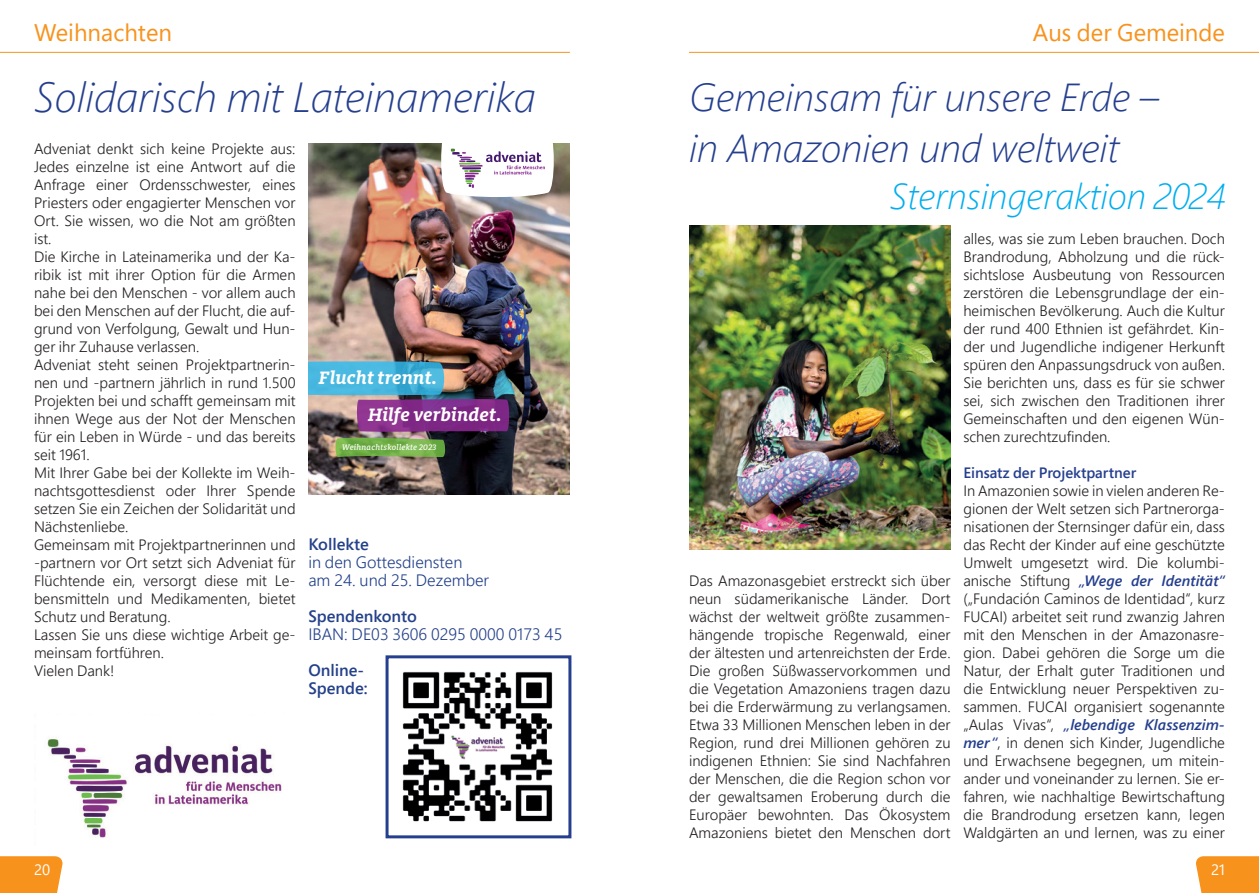
<style>
.page{position:relative;width:1259px;height:893px;background:#fff}
.page>*{position:absolute;margin:0;border:0;box-sizing:border-box;transform-origin:0 0}
._2_Headline_28_pt{font:italic 300 42px "Segoe Pro";color:#253f8e}
._1_Headline_36pt{font:italic 300 39px "Segoe Pro";color:#253f8e}
._1_Subline_24pt{font:italic 300 36px "Segoe Pro";color:#00aeef}
.t1{font:24px "Segoe Pro";color:#f7931d}
.t2{font:italic 700 19.95px "Milo Slab Pro";letter-spacing:.01em;color:#fff}
.Einleitung_Fließtext_italic_10pt{font:300 16.5px "Segoe Pro";color:#24418a}
.Einleitung_Fließtext_italic_10pt-2{font:600 16.5px "Segoe Pro";color:#24418a}
.Fließtext_10_pt{font:300 15px/18px "Segoe Pro";color:#231f20;text-align:justify}
.Fließtext_10_pt-2{font:600 15px "Segoe Pro";color:#253f8e}
.t3{font:15px "Segoe Pro";color:#fff}
.t4{font:italic 500 8.85px "Milo Slab Pro";letter-spacing:.03em;color:#fff}
.s1{font-weight:600;font-style:italic;color:#253f8e}
</style>
<div class="page">
<hr style="left:689px;top:52px;width:570px;height:1px;background:#f7931d">
<hr style="left:0;top:52px;width:570px;height:1px;background:#f7931d">
<svg style="left:0;top:856px;width:63px;height:37px;background:#f79829"></svg>
<svg style="left:1196px;top:856px;width:63px;height:37px;background:#f79727"></svg>
<img style="left:689px;top:225px;width:261px;height:324px">
<img style="left:308px;top:144px;width:262px;height:351px">
<svg style="left:439px;top:144px;width:116px;height:55px"></svg>
<img style="left:308px;top:361px;width:201px;height:96px">
<img style="left:47px;top:739px;width:235px;height:99px">
<img style="left:402px;top:672px;width:151px;height:150px">
<div style="left:385px;top:655px;width:186px;height:183px;border:3px solid #253f8e"></div>
<p class="t1" style="left:34px;top:16px;width:139px">Weihnachten</p>
<p class="t1" style="left:1033px;top:16px;width:193px">Aus der Gemeinde</p>
<p class="_2_Headline_28_pt" style="left:34px;top:69px;width:503px">Solidarisch mit Lateinamerika</p>
<p class="Fließtext_10_pt" style="left:34px;top:139px;width:263px">Adveniat denkt sich keine Projekte aus:<br>Jedes einzelne ist eine Antwort auf die Anfrage einer Ordensschwester, eines Priesters oder engagierter Menschen vor Ort. Sie wissen, wo die Not am größten ist.</p>
<p class="Fließtext_10_pt" style="left:34px;top:247px;width:263px">Die Kirche in Lateinamerika und der Ka&shy;ribik ist mit ihrer Option für die Armen nahe bei den Menschen - vor allem auch bei den Menschen auf der Flucht, die auf&shy;grund von Verfolgung, Gewalt und Hun&shy;ger ihr Zuhause verlassen.</p>
<p class="Fließtext_10_pt" style="left:34px;top:355px;width:263px">Adveniat steht seinen Projektpartnerin&shy;nen und -partnern jährlich in rund 1.500<br>Projekten bei und schafft gemeinsam mit ihnen Wege aus der Not der Menschen für ein Leben in Würde - und das bereits seit 1961.</p>
<p class="Fließtext_10_pt" style="left:34px;top:463px;width:263px">Mit Ihrer Gabe bei der Kollekte im Weih&shy;nachtsgottesdienst oder Ihrer Spende setzen Sie ein Zeichen der Solidarität und Nächstenliebe.</p>
<p class="Fließtext_10_pt" style="left:34px;top:535px;width:263px">Gemeinsam mit Projektpartnerinnen und -partnern vor Ort setzt sich Adveniat für Flüchtende ein, versorgt diese mit Le&shy;bensmitteln und Medikamenten, bietet Schutz und Beratung.</p>
<p class="Fließtext_10_pt" style="left:34px;top:625px;width:263px">Lassen Sie uns diese wichtige Arbeit ge&shy;meinsam fortführen.</p>
<p class="Fließtext_10_pt" style="left:34px;top:661px;width:82px">Vielen Dank!</p>
<p class="t2" style="left:319px;top:364px;width:120px">Flucht trennt.</p>
<p class="t2" style="left:368px;top:402px;width:135px">Hilfe verbindet.</p>
<p class="t4" style="left:342px;top:442px;width:96px">Weihnachtskollekte 2023</p>
<p class="Einleitung_Fließtext_italic_10pt-2" style="left:308px;top:532px;width:62px">Kollekte</p>
<p class="Einleitung_Fließtext_italic_10pt" style="left:308px;top:550px;width:156px">in den Gottesdiensten</p>
<p class="Einleitung_Fließtext_italic_10pt" style="left:308px;top:568px;width:182px">am 24. und 25. Dezember</p>
<p class="Einleitung_Fließtext_italic_10pt-2" style="left:308px;top:604px;width:110px">Spendenkonto</p>
<p class="Einleitung_Fließtext_italic_10pt" style="left:308px;top:622px;width:255px">IBAN: DE03 3606 0295 0000 0173 45</p>
<p class="Einleitung_Fließtext_italic_10pt-2" style="left:308px;top:658px;width:57px">Online-</p>
<p class="Einleitung_Fließtext_italic_10pt-2" style="left:308px;top:676px;width:61px">Spende:</p>
<p class="_1_Headline_36pt" style="left:689px;top:70px;width:471px">Gemeinsam für unsere Erde –</p>
<p class="_1_Headline_36pt" style="left:689px;top:121px;width:432px">in Amazonien und weltweit</p>
<p class="_1_Subline_24pt" style="left:890px;top:172px;width:336px">Sternsingeraktion 2024</p>
<p class="Fließtext_10_pt" style="left:689px;top:571px;width:263px">Das Amazonasgebiet erstreckt sich über neun südamerikanische Länder. Dort wächst der weltweit größte zusammen&shy;hängende tropische Regenwald, einer der ältesten und artenreichsten der Erde.<br>Die großen Süßwasservorkommen und die Vegetation Amazoniens tragen dazu bei die Erderwärmung zu verlangsamen.<br>Etwa 33 Millionen Menschen leben in der Region, rund drei Millionen gehören zu indigenen Ethnien: Sie sind Nachfahren der Menschen, die die Region schon vor der gewaltsamen Eroberung durch die Europäer bewohnten. Das Ökosystem Amazoniens bietet den Menschen dort</p>
<p class="Fließtext_10_pt" style="left:963px;top:229px;width:263px">alles, was sie zum Leben brauchen. Doch Brandrodung, Abholzung und die rück&shy;sichtslose Ausbeutung von Ressourcen zerstören die Lebensgrundlage der ein&shy;heimischen Bevölkerung. Auch die Kultur der rund 400 Ethnien ist gefährdet. Kin&shy;der und Jugendliche indigener Herkunft spüren den Anpassungsdruck von außen.<br>Sie berichten uns, dass es für sie schwer sei, sich zwischen den Traditionen ihrer Gemeinschaften und den eigenen Wün&shy;schen zurechtzufinden.</p>
<p class="Fließtext_10_pt-2" style="left:963px;top:462px;width:174px">Einsatz der Projektpartner</p>
<p class="Fließtext_10_pt" style="left:963px;top:481px;width:263px">In Amazonien sowie in vielen anderen Re&shy;gionen der Welt setzen sich Partnerorga&shy;nisationen der Sternsinger dafür ein, dass das Recht der Kinder auf eine geschützte Umwelt umgesetzt wird. Die kolumbi&shy;anische Stiftung <span class="s1">„Wege der Identität“ </span>(„Fundación Caminos de Identidad“, kurz FUCAI) arbeitet seit rund zwanzig Jahren mit den Menschen in der Amazonasre&shy;gion. Dabei gehören die Sorge um die Natur, der Erhalt guter Traditionen und die Entwicklung neuer Perspektiven zu&shy;sammen. FUCAI organisiert sogenannte „Aulas Vivas“, <span class="s1">„lebendige Klassenzim&shy;mer“</span>, in denen sich Kinder, Jugendliche und Erwachsene begegnen, um mitein&shy;ander und voneinander zu lernen. Sie er&shy;fahren, wie nachhaltige Bewirtschaftung die Brandrodung ersetzen kann, legen Waldgärten an und lernen, was zu einer</p>
<p class="t3" style="left:34px;top:859px;width:18px">20</p>
<p class="t3" style="left:1211px;top:859px;width:15px">21</p>
</div>
